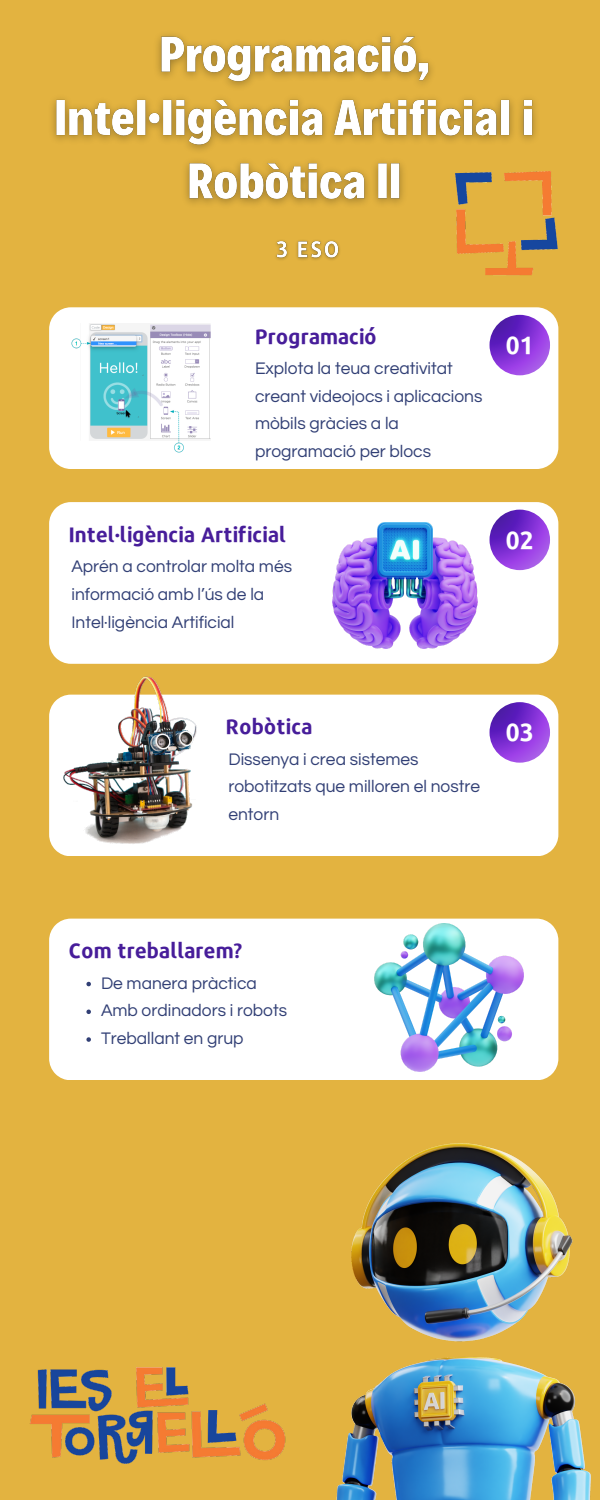
<style>
.page{position:relative;width:600px;height:1500px;background:#e3b340}
.page>*{position:absolute;margin:0;border:0;box-sizing:border-box;transform-origin:0 0}
.t1{font:700 24.8px "Repo";color:#fff}
.t2{font:700 20.7px "Repo";color:#471d9a}
.t3{font:17.4px/27.8px "Questrial";color:#313f75}
</style>
<div class="page">
<div style="left:49px;top:307px;width:509px;height:162px;background:#fff"></div>
<svg style="left:490px;top:315px;width:60px;height:60px;background:#7f32d2"></svg>
<div style="left:49px;top:502px;width:509px;height:162px;background:#fff"></div>
<svg style="left:490px;top:510px;width:60px;height:60px;background:#7f33d2"></svg>
<div style="left:49px;top:695px;width:509px;height:161px;background:#fff"></div>
<svg style="left:490px;top:702px;width:60px;height:61px;background:#8034d3"></svg>
<div style="left:49px;top:919px;width:509px;height:161px;background:#fff"></div>
<img style="left:456px;top:171px;width:102px;height:105px">
<img style="left:29px;top:1367px;width:257px;height:97px">
<img style="left:337px;top:1143px;width:253px;height:357px">
<img style="left:333px;top:522px;width:145px;height:126px">
<img style="left:71px;top:324px;width:139px;height:129px">
<img style="left:60px;top:676px;width:157px;height:180px">
<img style="left:52px;top:34px;width:493px;height:181px">
<img style="left:276px;top:240px;width:64px;height:20px">
<svg style="left:86px;top:982px;width:5px;height:4px"></svg>
<svg style="left:86px;top:1010px;width:5px;height:4px"></svg>
<svg style="left:86px;top:1037px;width:5px;height:5px"></svg>
<img style="left:374px;top:924px;width:150px;height:147px">
<h3 class="t2" style="left:255px;top:323px;width:123px">Programació</h3>
<p class="t3" style="left:255px;top:355px;width:229px">Explota la teua creativitat creant videojocs i aplicacions mòbils gràcies a la programació per blocs</p>
<p class="t1" style="left:506px;top:329px;width:30px">01</p>
<h3 class="t2" style="left:69px;top:521px;width:219px">Intel·ligència Artificial</h3>
<p class="t3" style="left:71px;top:553px;width:222px">Aprén a controlar molta més informació amb l’ús de la<br>Intel·ligència Artificial</p>
<p class="t1" style="left:506px;top:524px;width:30px">02</p>
<p class="t2" style="left:226px;top:713px;width:88px">Robòtica</p>
<h3 class="t3" style="left:228px;top:745px;width:253px">Dissenya i crea sistemes robotitzats que milloren el nostre entorn</h3>
<p class="t1" style="left:506px;top:716px;width:30px">03</p>
<p class="t2" style="left:69px;top:937px;width:175px">Com treballarem?</p>
<p class="t3" style="left:101px;top:969px;width:157px">De manera pràctica</p>
<p class="t3" style="left:101px;top:997px;width:188px">Amb ordinadors i robots</p>
<p class="t3" style="left:101px;top:1025px;width:144px">Treballant en grup</p>
</div>
